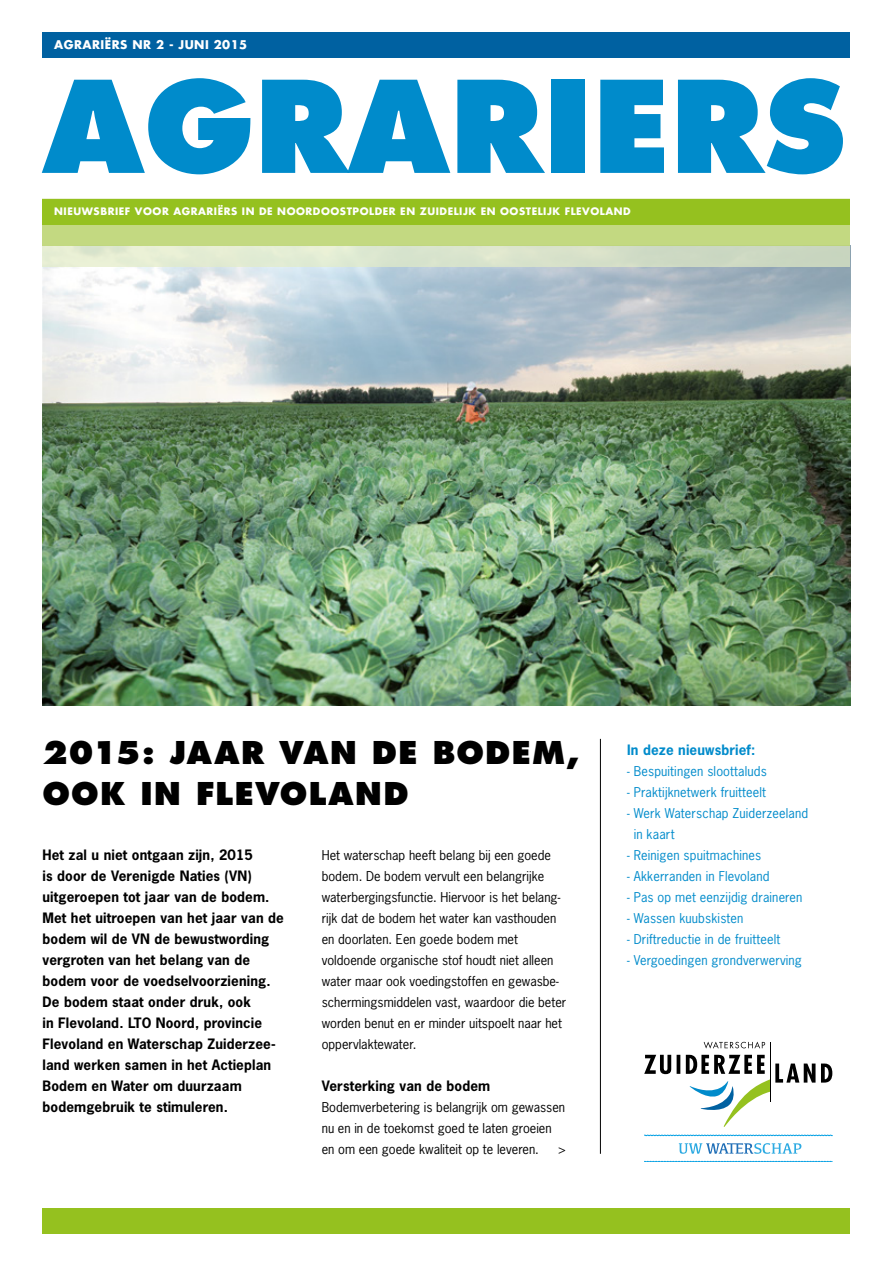
<style>
.page{position:relative;width:893px;height:1263px;background:#fff}
.page>*{position:absolute;margin:0;border:0;box-sizing:border-box;transform-origin:0 0}
.t1{font:800 123.6px "Futura";color:#008bcb}
.t2{font:800 30.6px/40.8px "Futura";letter-spacing:.045em;color:#000}
.t3{font:700 13.5px/21px "News Gothic";letter-spacing:.01em;color:#000}
.t4{font:700 13.5px "News Gothic";letter-spacing:.01em;color:#008bcb}
.t5{font:12.75px/21px "News Gothic";color:#000}
.t6{font:12.75px/21px "News Gothic";letter-spacing:.01em;color:#008bcb}
.t7{font:700 11.7px "Futura";letter-spacing:.04em;color:#fff}
.t8{font:700 10.05px "Futura";letter-spacing:.055em;color:#fff}
</style>
<div class="page">
<img style="left:43px;top:267px;width:807px;height:439px">
<div style="left:43px;top:32px;width:807px;height:25px;background:#0061a1"></div>
<div style="left:43px;top:199px;width:807px;height:68px;background:linear-gradient(to right,#ebf2d8,#c9d6c0)"></div>
<div style="left:43px;top:199px;width:807px;height:47px;background:#c3d981"></div>
<div style="left:43px;top:199px;width:807px;height:25px;background:#95c11f"></div>
<div style="left:43px;top:1208px;width:807px;height:25px;background:#95c11f"></div>
<svg style="left:644px;top:1135px;width:189px;height:27px"></svg>
<hr style="left:770px;top:1042px;width:1px;height:60px;background:#000">
<svg style="left:704px;top:1041px;width:61px;height:7px"></svg>
<svg style="left:644px;top:1054px;width:188px;height:73px"></svg>
<hr style="left:600px;top:739px;width:1px;height:415px;background:#000">
<p class="t7" style="left:54px;top:36px;width:195px">AGRARIËRS NR 2 - JUNI 2015</p>
<h1 class="t1" style="left:43px;top:48px;width:805px">AGRARIERS</h1>
<p class="t8" style="left:54px;top:205px;width:578px">NIEUWSBRIEF VOOR AGRARIËRS IN DE NOORDOOSTPOLDER EN ZUIDELIJK EN OOSTELIJK FLEVOLAND</p>
<h2 class="t2" style="left:43px;top:732px;width:539px">2015: JAAR VAN DE BODEM,<br>OOK IN FLEVOLAND</h2>
<p class="t4" style="left:627px;top:741px;width:130px">In deze nieuwsbrief:</p>
<p class="t6" style="left:627px;top:760px;width:141px">- Bespuitingen sloottaluds</p>
<p class="t6" style="left:627px;top:781px;width:140px">- Praktijknetwerk fruitteelt</p>
<p class="t6" style="left:634px;top:802px;width:176px;text-indent:-7px">- Werk Waterschap Zuiderzeeland in kaart</p>
<p class="t6" style="left:627px;top:844px;width:136px">- Reinigen spuitmachines</p>
<p class="t6" style="left:627px;top:865px;width:144px">- Akkerranden in Flevoland</p>
<p class="t6" style="left:627px;top:886px;width:177px">- Pas op met eenzijdig draineren</p>
<p class="t6" style="left:627px;top:907px;width:118px">- Wassen kuubskisten</p>
<p class="t6" style="left:627px;top:928px;width:155px">- Driftreductie in de fruitteelt</p>
<p class="t6" style="left:627px;top:949px;width:176px">- Vergoedingen grondverwerving</p>
<p class="t3" style="left:43px;top:844px;width:243px">Het zal u niet ontgaan zijn, 2015<br>is door de Verenigde Naties (VN) uitgeroepen tot jaar van de bodem.<br>Met het uitroepen van het jaar van de bodem wil de VN de bewustwording vergroten van het belang van de bodem voor de voedselvoorziening.<br>De bodem staat onder druk, ook<br>in Flevoland. LTO Noord, provincie<br>Flevoland en Waterschap Zuiderzee&shy;land werken samen in het Actieplan<br>Bodem en Water om duurzaam bodemgebruik te stimuleren.</p>
<p class="t5" style="left:322px;top:844px;width:246px">Het waterschap heeft belang bij een goede bodem. De bodem vervult een belangrijke waterbergingsfunctie. Hiervoor is het belang&shy;rijk dat de bodem het water kan vasthouden en doorlaten. Een goede bodem met voldoende organische stof houdt niet alleen water maar ook voedingstoffen en gewasbe&shy;schermingsmiddelen vast, waardoor die beter worden benut en er minder uitspoelt naar het oppervlaktewater.</p>
<p class="t3" style="left:322px;top:1075px;width:170px">Versterking van de bodem</p>
<p class="t5" style="left:322px;top:1096px;width:245px">Bodemverbetering is belangrijk om gewassen nu en in de toekomst goed te laten groeien en om een goede kwaliteit op te leveren.</p>
<p class="t5" style="left:558px;top:1138px;width:10px">&gt;</p>
</div>
